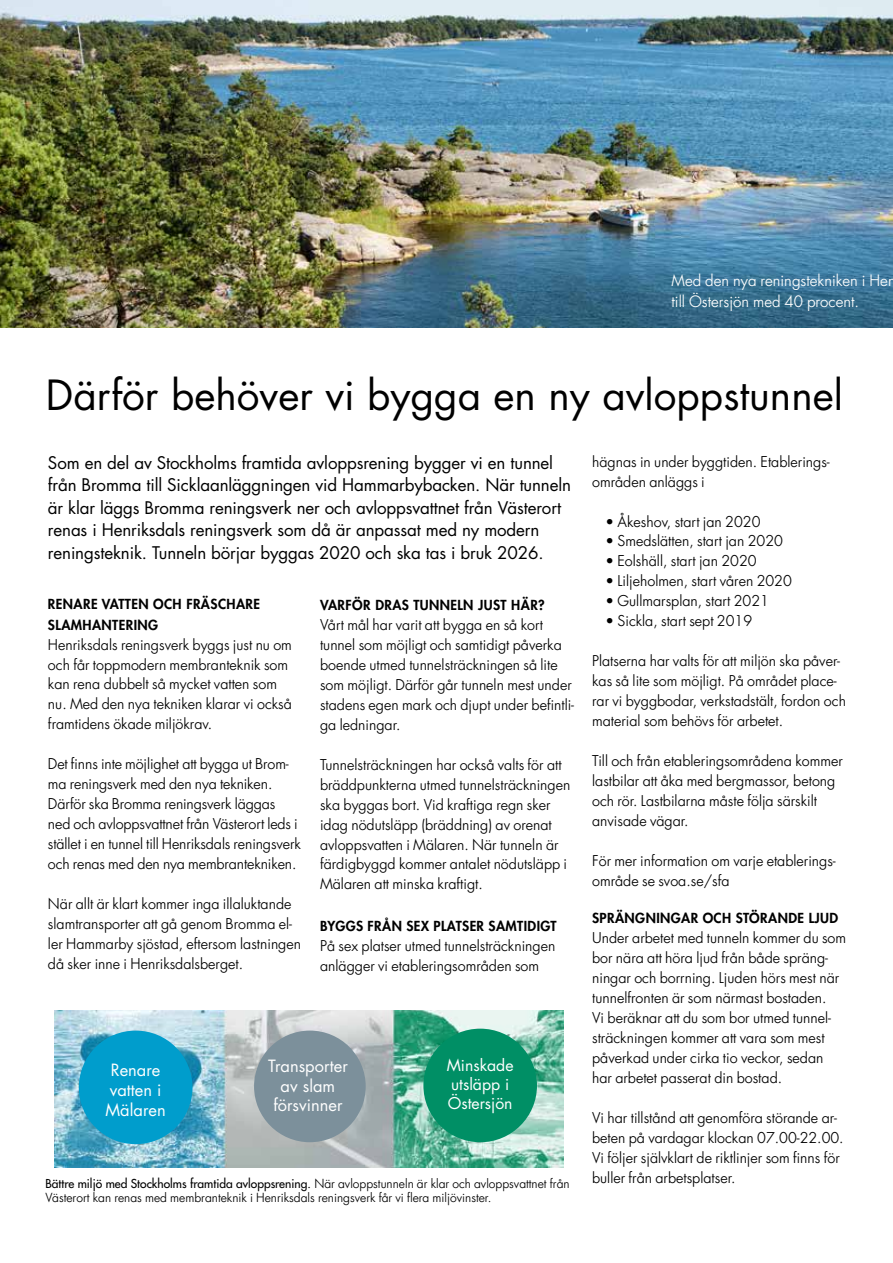
<style>
.page{position:relative;width:893px;height:1263px;background:#fff}
.page>*{position:absolute;margin:0;border:0;box-sizing:border-box;transform-origin:0 0}
.t1{font:40.5px "Futura Std";color:#000}
.t2{font:16.95px/22.5px "Futura Std";letter-spacing:-.01em;color:#000}
.t3{font:16.5px/19.8px "Futura Std";color:#fff;text-align:center}
.t4{font:15.75px/18.9px "Futura Std";color:#fff}
.t5{font:15px/21px "Futura L Tfor SVOA Sm Lt";color:#fff}
.t6{font:14.25px/20px "Futura L Tfor SVOA Sm Lt";color:#000}
.t7{font:800 13.5px/21px "Futura LT Pro";letter-spacing:.03em;color:#000}
.t8{font:500 12px "Futura LT Pro";color:#000}
.t9{font:12px "Futura L Tfor SVOA Sm Lt";color:#000}
.s1{font-family:"Futura L Tfor SVOA Sm Lt";font-weight:400}
</style>
<div class="page">
<img style="left:54px;top:1010px;width:509px;height:157px">
<div style="left:79px;top:1030px;width:113px;height:114px;background:#009dcc;border-radius:50%"></div>
<div style="left:254px;top:1030px;width:112px;height:112px;background:#7c909b;border-radius:50%"></div>
<div style="left:423px;top:1029px;width:114px;height:113px;background:#008f65;border-radius:50%"></div>
<img style="left:0;top:0;width:893px;height:327px">
<p class="t5" style="left:672px;top:270px;width:226px">Med den nya reningstekniken i Hen till Östersjön med 40 procent.</p>
<h1 class="t1" style="left:46px;top:369px;width:798px">Därför behöver vi bygga en ny avloppstunnel</h1>
<p class="t2" style="left:48px;top:452px;width:525px">Som en del av Stockholms framtida avloppsrening bygger vi en tunnel från Bromma till Sicklaanläggningen vid Hammarbybacken. När tunneln är klar läggs Bromma reningsverk ner och avloppsvattnet från Västerort renas i Henriksdals reningsverk som då är anpassat med ny modern reningsteknik. Tunneln börjar byggas 2020 och ska tas i bruk 2026.</p>
<p class="t7" style="left:48px;top:593px;width:214px">RENARE VATTEN OCH FRÄSCHARE<br>SLAMHANTERING</p>
<p class="t6" style="left:48px;top:634px;width:245px">Henriksdals reningsverk byggs just nu om och får toppmodern membranteknik som kan rena dubbelt så mycket vatten som nu. Med den nya tekniken klarar vi också framtidens ökade miljökrav.</p>
<p class="t6" style="left:48px;top:754px;width:254px">Det finns inte möjlighet att bygga ut Brom&shy;ma reningsverk med den nya tekniken.<br>Därför ska Bromma reningsverk läggas ned och avloppsvattnet från Västerort leds i stället i en tunnel till Henriksdals reningsverk och renas med den nya membrantekniken.</p>
<p class="t6" style="left:48px;top:894px;width:255px">När allt är klart kommer inga illaluktande slamtransporter att gå genom Bromma el&shy;ler Hammarby sjöstad, eftersom lastningen då sker inne i Henriksdalsberget.</p>
<p class="t7" style="left:320px;top:594px;width:226px">VARFÖR DRAS TUNNELN JUST HÄR?</p>
<p class="t6" style="left:320px;top:615px;width:256px">Vårt mål har varit att bygga en så kort tunnel som möjligt och samtidigt påverka boende utmed tunnelsträckningen så lite som möjligt. Därför går tunneln mest under stadens egen mark och djupt under befintli&shy;ga ledningar.</p>
<p class="t6" style="left:320px;top:755px;width:252px">Tunnelsträckningen har också valts för att bräddpunkterna utmed tunnelsträckningen ska byggas bort. Vid kraftiga regn sker idag nödutsläpp (bräddning) av orenat avloppsvatten i Mälaren. När tunneln är färdigbyggd kommer antalet nödutsläpp i Mälaren att minska kraftigt.</p>
<p class="t7" style="left:320px;top:915px;width:238px">BYGGS FRÅN SEX PLATSER SAMTIDIGT</p>
<p class="t6" style="left:320px;top:936px;width:237px">På sex platser utmed tunnelsträckningen anlägger vi etableringsområden som</p>
<p class="t3" style="left:106px;top:1060px;width:62px">Renare vatten i<br>Mälaren</p>
<p class="t3" style="left:268px;top:1056px;width:81px">Transporter av slam försvinner</p>
<p class="t4" style="left:447px;top:1056px;width:68px">Minskade utsläpp i<br>Östersjön</p>
<p class="t8" style="left:46px;top:1175px;width:526px">Bättre miljö med Stockholms framtida avloppsrening. <span class="s1">När avloppstunneln är klar och avloppsvattnet från</span></p>
<p class="t9" style="left:46px;top:1190px;width:447px">Västerort kan renas med membranteknik i Henriksdals reningsverk får vi flera miljövinster.</p>
<p class="t6" style="left:592px;top:452px;width:239px">hägnas in under byggtiden. Etablerings&shy;områden anläggs i</p>
<p class="t6" style="left:606px;top:511px;width:156px">• Åkeshov, start jan 2020</p>
<p class="t6" style="left:606px;top:531px;width:179px">• Smedslätten, start jan 2020</p>
<p class="t6" style="left:606px;top:551px;width:153px">• Eolshäll, start jan 2020</p>
<p class="t6" style="left:606px;top:571px;width:188px">• Liljeholmen, start våren 2020</p>
<p class="t6" style="left:606px;top:591px;width:165px">• Gullmarsplan, start 2021</p>
<p class="t6" style="left:606px;top:611px;width:148px">• Sickla, start sept 2019</p>
<p class="t6" style="left:592px;top:651px;width:255px">Platserna har valts för att miljön ska påver&shy;kas så lite som möjligt. På området place&shy;rar vi byggbodar, verkstadstält, fordon och material som behövs för arbetet.</p>
<p class="t6" style="left:592px;top:751px;width:252px">Till och från etableringsområdena kommer lastbilar att åka med bergmassor, betong och rör. Lastbilarna måste följa särskilt anvisade vägar.</p>
<p class="t6" style="left:592px;top:851px;width:245px">För mer information om varje etablerings&shy;område se svoa.se/sfa</p>
<p class="t7" style="left:592px;top:907px;width:248px">SPRÄNGNINGAR OCH STÖRANDE LJUD</p>
<p class="t6" style="left:592px;top:928px;width:256px">Under arbetet med tunneln kommer du som bor nära att höra ljud från både spräng&shy;ningar och borrning. Ljuden hörs mest när tunnelfronten är som närmast bostaden.<br>Vi beräknar att du som bor utmed tunnel&shy;sträckningen kommer att vara som mest påverkad under cirka tio veckor, sedan har arbetet passerat din bostad.</p>
<p class="t6" style="left:592px;top:1108px;width:253px">Vi har tillstånd att genomföra störande ar&shy;beten på vardagar klockan 07.00-22.00.<br>Vi följer självklart de riktlinjer som finns för buller från arbetsplatser.</p>
</div>
